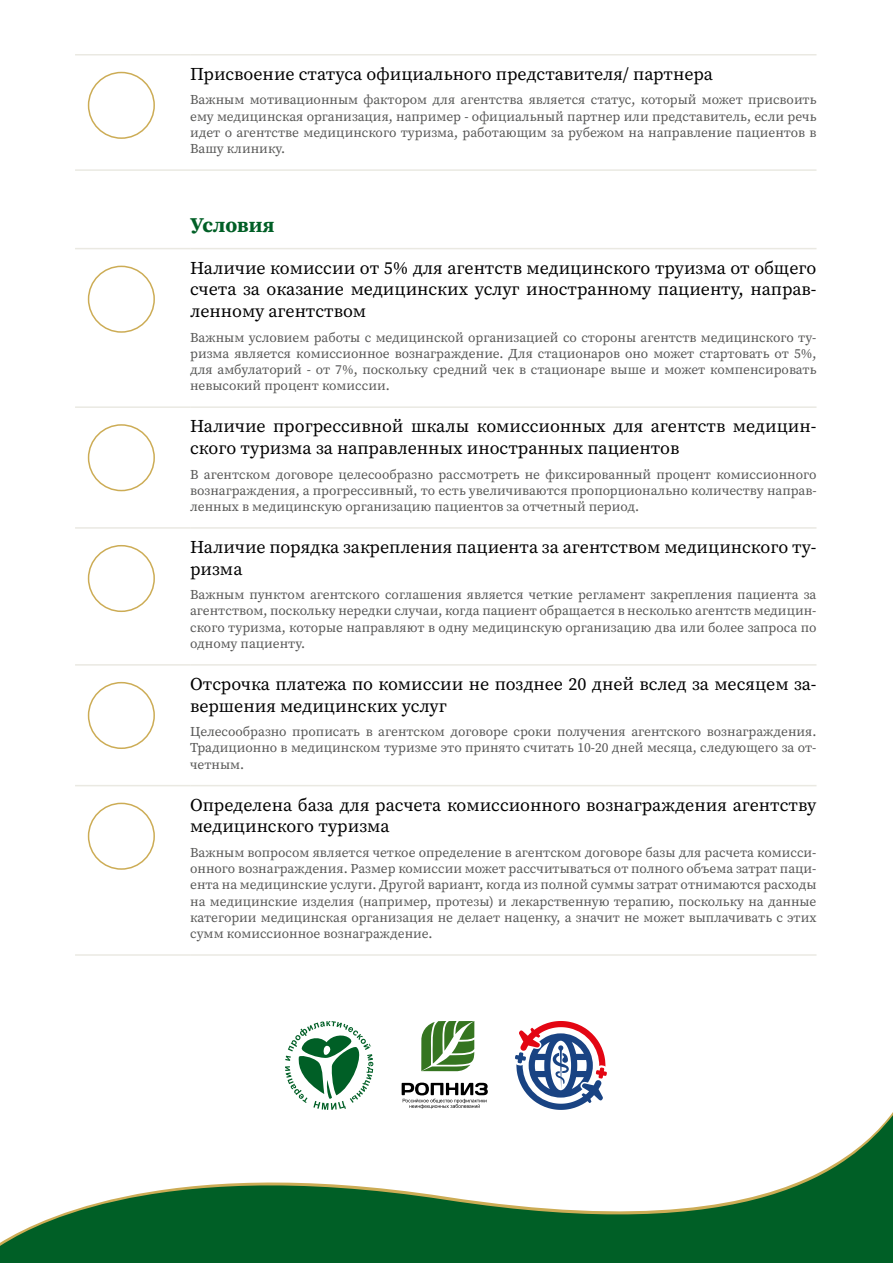
<style>
.page{position:relative;width:893px;height:1263px;background:#fff}
.page>*{position:absolute;margin:0;border:0;box-sizing:border-box;transform-origin:0 0}
.t1{font:700 21px "Source Serif Pro";color:#005f26}
.t2{font:18px/21.6px "Source Serif Pro";color:#000}
.t3{font:13.5px/16.2px "Source Serif Pro";color:#575756;text-align:justify}
</style>
<div class="page">
<svg style="left:0;top:1115px;width:893px;height:148px"></svg>
<hr style="left:75px;top:54px;width:115px;height:2px;background:#eae9e2">
<hr style="left:190px;top:54px;width:626px;height:2px;background:#eae9e2">
<hr style="left:75px;top:169px;width:115px;height:2px;background:#eae9e2">
<hr style="left:190px;top:169px;width:626px;height:2px;background:#eae9e2">
<hr style="left:75px;top:248px;width:115px;height:1px;background:#eae9e2">
<hr style="left:190px;top:248px;width:626px;height:1px;background:#eae9e2">
<hr style="left:75px;top:406px;width:115px;height:2px;background:#eae9e2">
<hr style="left:190px;top:406px;width:626px;height:2px;background:#eae9e2">
<hr style="left:75px;top:527px;width:115px;height:2px;background:#eae9e2">
<hr style="left:190px;top:527px;width:626px;height:2px;background:#eae9e2">
<hr style="left:75px;top:664px;width:115px;height:2px;background:#eae9e2">
<hr style="left:190px;top:664px;width:626px;height:2px;background:#eae9e2">
<hr style="left:75px;top:785px;width:115px;height:1px;background:#eae9e2">
<hr style="left:190px;top:785px;width:626px;height:1px;background:#eae9e2">
<hr style="left:75px;top:954px;width:115px;height:2px;background:#eae9e2">
<hr style="left:190px;top:954px;width:626px;height:2px;background:#eae9e2">
<div style="left:88px;top:72px;width:67px;height:67px;border:2px solid #ccac55;border-radius:50%"></div>
<div style="left:88px;top:266px;width:67px;height:67px;border:2px solid #ccac55;border-radius:50%"></div>
<div style="left:88px;top:424px;width:67px;height:67px;border:2px solid #ccac55;border-radius:50%"></div>
<div style="left:88px;top:545px;width:67px;height:67px;border:2px solid #ccac55;border-radius:50%"></div>
<div style="left:88px;top:682px;width:67px;height:67px;border:2px solid #ccac55;border-radius:50%"></div>
<div style="left:88px;top:803px;width:67px;height:67px;border:2px solid #ccac55;border-radius:50%"></div>
<svg style="left:285px;top:1021px;width:88px;height:89px"></svg>
<svg style="left:515px;top:1021px;width:92px;height:89px"></svg>
<svg style="left:402px;top:1082px;width:86px;height:27px"></svg>
<svg style="left:421px;top:1021px;width:53px;height:50px"></svg>
<h2 class="t2" style="left:190px;top:63px;width:524px">Присвоение статуса официального представителя/ партнера</h2>
<p class="t3" style="left:190px;top:92px;width:628px">Важным мотивационным фактором для агентства является статус, который может присвоить ему медицинская организация, например - официальный партнер или представитель, если речь идет о агентстве медицинского туризма, работающим за рубежом на направление пациентов в Вашу клинику.</p>
<h1 class="t1" style="left:190px;top:210px;width:86px">Условия</h1>
<h2 class="t2" style="left:190px;top:257px;width:628px;text-align:justify">Наличие комиссии от 5% для агентств медицинского труизма от общего счета за оказание медицинских услуг иностранному пациенту, направ&shy;ленному агентством</h2>
<p class="t3" style="left:190px;top:329px;width:628px">Важным условием работы с медицинской организацией со стороны агентств медицинского ту&shy;ризма является комиссионное вознаграждение. Для стационаров оно может стартовать от 5%, для амбулаторий - от 7%, поскольку средний чек в стационаре выше и может компенсировать невысокий процент комиссии.</p>
<h2 class="t2" style="left:190px;top:415px;width:628px">Наличие прогрессивной шкалы комиссионных для агентств медицин&shy;ского туризма за направленных иностранных пациентов</h2>
<p class="t3" style="left:190px;top:466px;width:628px">В агентском договоре целесообразно рассмотреть не фиксированный процент комиссионного вознаграждения, а прогрессивный, то есть увеличиваются пропорционально количеству направ&shy;ленных в медицинскую организацию пациентов за отчетный период.</p>
<h2 class="t2" style="left:190px;top:536px;width:628px">Наличие порядка закрепления пациента за агентством медицинского ту&shy;ризма</h2>
<p class="t3" style="left:190px;top:587px;width:628px">Важным пунктом агентского соглашения является четкие регламент закрепления пациента за агентством, поскольку нередки случаи, когда пациент обращается в несколько агентств медицин&shy;ского туризма, которые направляют в одну медицинскую организацию два или более запроса по одному пациенту.</p>
<h2 class="t2" style="left:190px;top:673px;width:628px">Отсрочка платежа по комиссии не позднее 20 дней вслед за месяцем за&shy;вершения медицинских услуг</h2>
<p class="t3" style="left:190px;top:724px;width:628px">Целесообразно прописать в агентском договоре сроки получения агентского вознаграждения.<br>Традиционно в медицинском туризме это принято считать 10-20 дней месяца, следующего за от&shy;четным.</p>
<h2 class="t2" style="left:190px;top:794px;width:628px">Определена база для расчета комиссионного вознаграждения агентству медицинского туризма</h2>
<p class="t3" style="left:190px;top:844px;width:628px">Важным вопросом является четкое определение в агентском договоре базы для расчета комисси&shy;онного вознаграждения. Размер комиссии может рассчитываться от полного объема затрат паци&shy;ента на медицинские услуги. Другой вариант, когда из полной суммы затрат отнимаются расходы на медицинские изделия (например, протезы) и лекарственную терапию, поскольку на данные категории медицинская организация не делает наценку, а значит не может выплачивать с этих сумм комиссионное вознаграждение.</p>
</div>
